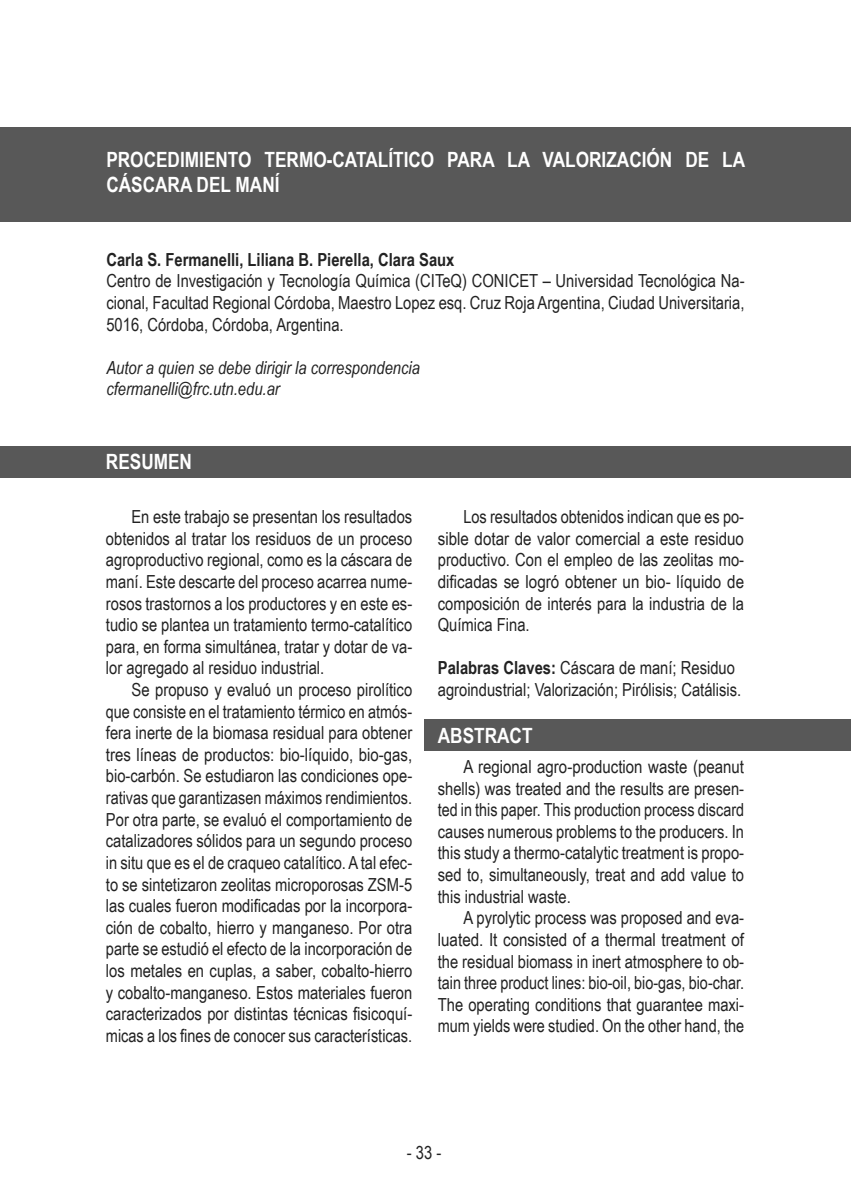
<style>
.page{position:relative;width:851px;height:1200px;background:#fff}
.page>*{position:absolute;margin:0;border:0;box-sizing:border-box;transform-origin:0 0}
.Titulo_Blanco{font:700 21px/25.2px "Arial Narrow";color:#fff}
._05_Titulo{font:700 21px "Arial Narrow";color:#fff}
._07_Texto{font:18px/21.6px "Arial Narrow";color:#222;text-align:justify}
._03_Universidad__res{font:18px/21.6px "Arial Narrow";color:#222;text-align:justify}
._02_Autor__palabras{font:18px/21.6px "Arial Narrow";color:#222}
._04_Mail{font:italic 18px "Arial Narrow";color:#222}
._02_Autor__palabras-2{font:700 18px "Arial Narrow";color:#222}
.s1{font-weight:700}
</style>
<div class="page">
<div style="left:0;top:446px;width:850px;height:31px;background:#585858"></div>
<div style="left:424px;top:719px;width:426px;height:31px;background:#585858"></div>
<div style="left:0;top:128px;width:850px;height:94px;background:#585858"></div>
<p class="Titulo_Blanco" style="left:106px;top:146px;width:640px">PROCEDIMIENTO TERMO-CATALÍTICO PARA LA VALORIZACIÓN DE LA<br>CÁSCARA DEL MANÍ</p>
<p class="_02_Autor__palabras-2" style="left:106px;top:246px;width:349px">Carla S. Fermanelli, Liliana B. Pierella, Clara Saux</p>
<p class="_03_Universidad__res" style="left:106px;top:269px;width:639px">Centro de Investigación y Tecnología Química (CITeQ) CONICET – Universidad Tecnológica Na&shy;cional, Facultad Regional Córdoba, Maestro Lopez esq. Cruz Roja Argentina, Ciudad Universitaria, 5016, Córdoba, Córdoba, Argentina.</p>
<p class="_04_Mail" style="left:106px;top:355px;width:315px">Autor a quien se debe dirigir la correspondencia</p>
<p class="_04_Mail" style="left:106px;top:376px;width:175px">cfermanelli@frc.utn.edu.ar</p>
<p class="_05_Titulo" style="left:106px;top:445px;width:88px">RESUMEN</p>
<p class="_07_Texto" style="left:106px;top:505px;width:308px;text-indent:26px">En este trabajo se presentan los resultados obtenidos al tratar los residuos de un proceso agroproductivo regional, como es la cáscara de maní. Este descarte del proceso acarrea nume&shy;rosos trastornos a los productores y en este es&shy;tudio se plantea un tratamiento termo-catalítico para, en forma simultánea, tratar y dotar de va&shy;lor agregado al residuo industrial.</p>
<p class="_07_Texto" style="left:106px;top:678px;width:308px;text-indent:26px">Se propuso y evaluó un proceso pirolítico que consiste en el tratamiento térmico en atmós&shy;fera inerte de la biomasa residual para obtener tres líneas de productos: bio-líquido, bio-gas, bio-carbón. Se estudiaron las condiciones ope&shy;rativas que garantizasen máximos rendimientos.<br>Por otra parte, se evaluó el comportamiento de catalizadores sólidos para un segundo proceso in situ que es el de craqueo catalítico. A tal efec&shy;to se sintetizaron zeolitas microporosas ZSM-5 las cuales fueron modificadas por la incorpora&shy;ción de cobalto, hierro y manganeso. Por otra parte se estudió el efecto de la incorporación de los metales en cuplas, a saber, cobalto-hierro y cobalto-manganeso. Estos materiales fueron caracterizados por distintas técnicas fisicoquí&shy;micas a los fines de conocer sus características.</p>
<p class="_07_Texto" style="left:438px;top:505px;width:308px;text-indent:26px">Los resultados obtenidos indican que es po&shy;sible dotar de valor comercial a este residuo productivo. Con el empleo de las zeolitas mo&shy;dificadas se logró obtener un bio- líquido de composición de interés para la industria de la Química Fina.</p>
<p class="_02_Autor__palabras" style="left:438px;top:656px;width:305px"><span class="s1">Palabras Claves:</span> Cáscara de maní; Residuo agroindustrial; Valorización; Pirólisis; Catálisis.</p>
<p class="Titulo_Blanco" style="left:438px;top:721px;width:96px">ABSTRACT</p>
<p class="_07_Texto" style="left:438px;top:755px;width:308px;text-indent:26px">A regional agro-production waste (peanut shells) was treated and the results are presen&shy;ted in this paper. This production process discard causes numerous problems to the producers. In this study a thermo-catalytic treatment is propo&shy;sed to, simultaneously, treat and add value to this industrial waste.</p>
<p class="_07_Texto" style="left:438px;top:906px;width:308px;text-indent:26px">A pyrolytic process was proposed and eva&shy;luated. It consisted of a thermal treatment of the residual biomass in inert atmosphere to ob&shy;tain three product lines: bio-oil, bio-gas, bio-char.<br>The operating conditions that guarantee maxi&shy;mum yields were studied. On the other hand, the</p>
<p class="_07_Texto" style="left:407px;top:1140px;width:36px">- 33 -</p>
</div>
